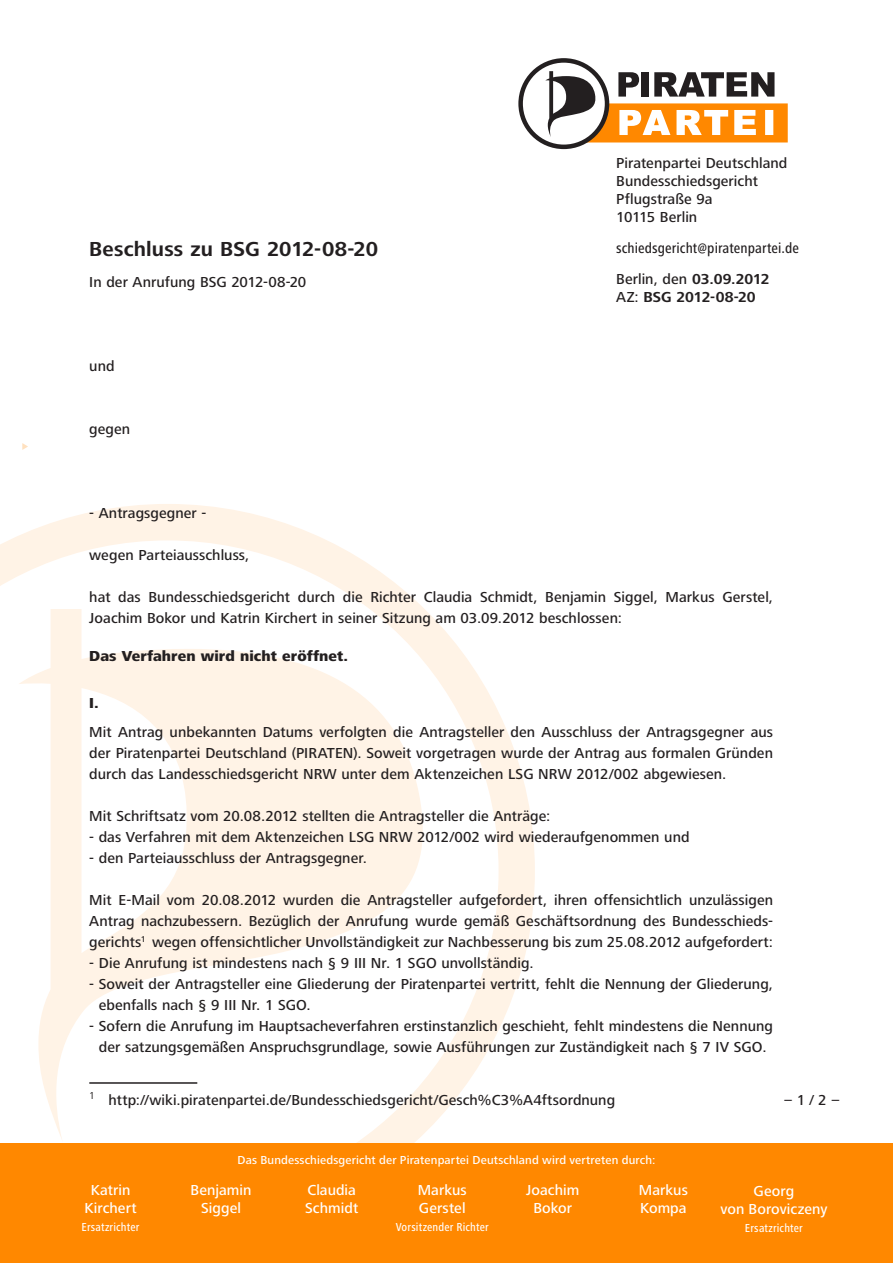
<style>
.page{position:relative;width:893px;height:1263px;background:#fff}
.page>*{position:absolute;margin:0;border:0;box-sizing:border-box;transform-origin:0 0}
.t1{font:700 21px "Frutiger Next LT";letter-spacing:.005em;color:#231f20}
.t2{font:500 15px/21px "Frutiger Next LT";letter-spacing:.005em;color:#231f20}
.t3{font:500 15px/18px "Frutiger Next LT";letter-spacing:.005em;color:#fff;text-align:center}
.t4{font:500 condensed 15px/30.8px "Frutiger Next LT";letter-spacing:.005em;color:#231f20}
.t5{font:800 15px "Frutiger Next LT";letter-spacing:.005em;color:#231f20}
.t6{font:700 15px "Frutiger Next LT";letter-spacing:-.01em;color:#231f20}
.t7{font:500 12px "Frutiger Next LT";letter-spacing:.015em;color:#fff}
.t8{font:500 condensed 12px "Frutiger Next LT";letter-spacing:.01em;color:#fff}
.s1{font-stretch:normal}
.s2{font-weight:700;font-stretch:normal}
.s3{font-weight:500}
</style>
<div class="page">
<svg style="left:0;top:504px;width:535px;height:640px"></svg>
<div style="left:0;top:1144px;width:893px;height:119px;background:#f80"></div>
<svg style="left:518px;top:58px;width:270px;height:91px"></svg>
<svg style="left:22px;top:443px;width:6px;height:7px"></svg>
<hr style="left:89px;top:1082px;width:108px;height:2px;background:#231f20">
<h1 class="t1" style="left:89px;top:237px;width:290px">Beschluss zu BSG 2012-08-20</h1>
<p class="t2" style="left:89px;top:272px;width:219px">In der Anrufung BSG 2012-08-20</p>
<p class="t2" style="left:89px;top:356px;width:27px">und</p>
<p class="t2" style="left:89px;top:419px;width:43px">gegen</p>
<p class="t2" style="left:616px;top:154px;width:173px;line-height:18px">Piratenpartei Deutschland<br>Bundesschiedsgericht<br>Pflugstraße 9a<br>10115 Berlin</p>
<p class="t4" style="left:616px;top:232px;width:184px">schiedsgericht@piratenpartei.de<br><span class="s1">Berlin, den</span> <span class="s2">03.09.2012</span></p>
<p class="t6" style="left:616px;top:288px;width:141px"><span class="s3">AZ:</span> BSG 2012-08-20</p>
<p class="t2" style="left:89px;top:503px;width:119px">- Antragsgegner -</p>
<p class="t2" style="left:89px;top:545px;width:162px">wegen Parteiausschluss,</p>
<p class="t2" style="left:89px;top:587px;width:685px">hat das Bundesschiedsgericht durch die Richter Claudia Schmidt, Benjamin Siggel, Markus Gerstel,<br>Joachim Bokor und Katrin Kirchert in seiner Sitzung am 03.09.2012 beschlossen:</p>
<p class="t5" style="left:89px;top:648px;width:260px">Das Verfahren wird nicht eröffnet.</p>
<p class="t5" style="left:89px;top:694px;width:11px">I.</p>
<p class="t2" style="left:89px;top:722px;width:685px;text-align:justify">Mit Antrag unbekannten Datums verfolgten die Antragsteller den Ausschluss der Antragsgegner aus der Piratenpartei Deutschland (PIRATEN). Soweit vorgetragen wurde der Antrag aus formalen Gründen durch das Landesschiedsgericht NRW unter dem Aktenzeichen LSG NRW 2012/002 abgewiesen.</p>
<p class="t2" style="left:89px;top:806px;width:463px">Mit Schriftsatz vom 20.08.2012 stellten die Antragsteller die Anträge:</p>
<p class="t2" style="left:89px;top:827px;width:602px">- das Verfahren mit dem Aktenzeichen LSG NRW 2012/002 wird wiederaufgenommen und</p>
<p class="t2" style="left:89px;top:848px;width:279px">- den Parteiausschluss der Antragsgegner.</p>
<p class="t2" style="left:89px;top:890px;width:685px;text-align:justify">Mit E-Mail vom 20.08.2012 wurden die Antragsteller aufgefordert, ihren offensichtlich unzulässigen Antrag nachzubessern. Bezüglich der Anrufung wurde gemäß Geschäftsordnung des Bundesschieds&shy;gerichts<sup>1</sup> wegen offensichtlicher Unvollständigkeit zur Nachbesserung bis zum 25.08.2012 aufgefordert:</p>
<p class="t2" style="left:89px;top:953px;width:446px">- Die Anrufung ist mindestens nach § 9 III Nr. 1 SGO unvollständig.</p>
<p class="t2" style="left:99px;top:974px;width:676px;text-indent:-10px">- Soweit der Antragsteller eine Gliederung der Piratenpartei vertritt, fehlt die Nennung der Gliederung, ebenfalls nach § 9 III Nr. 1 SGO.</p>
<p class="t2" style="left:89px;top:1016px;width:685px;text-align:center">- Sofern die Anrufung im Hauptsacheverfahren erstinstanzlich geschieht, fehlt mindestens die Nennung der satzungsgemäßen Anspruchsgrundlage, sowie Ausführungen zur Zuständigkeit nach § 7 IV SGO.</p>
<p class="t2" style="left:89px;top:1089px;width:527px"><sup>1</sup> http://wiki.piratenpartei.de/Bundesschiedsgericht/Gesch%C3%A4ftsordnung</p>
<p class="t2" style="left:784px;top:1089px;width:56px">–1 / 2–</p>
<p class="t7" style="left:238px;top:1153px;width:419px">Das Bundesschiedsgericht der Piratenpartei Deutschland wird vertreten durch:</p>
<p class="t3" style="left:84px;top:1181px;width:54px">Katrin<br>Kirchert</p>
<p class="t8" style="left:82px;top:1220px;width:60px">Ersatzrichter</p>
<p class="t3" style="left:191px;top:1181px;width:62px">Benjamin<br>Siggel</p>
<p class="t3" style="left:305px;top:1181px;width:55px;text-align:left">Claudia<br>Schmidt</p>
<p class="t3" style="left:720px;top:1182px;width:108px">Georg<br>von Boroviczeny</p>
<p class="t8" style="left:745px;top:1221px;width:60px">Ersatzrichter</p>
<p class="t3" style="left:418px;top:1181px;width:51px;text-align:left">Markus<br>Gerstel</p>
<p class="t8" style="left:396px;top:1220px;width:95px">Vorsitzender Richter</p>
<p class="t3" style="left:526px;top:1181px;width:55px">Joachim<br>Bokor</p>
<p class="t3" style="left:639px;top:1181px;width:51px;text-align:left">Markus<br>Kompa</p>
</div>
